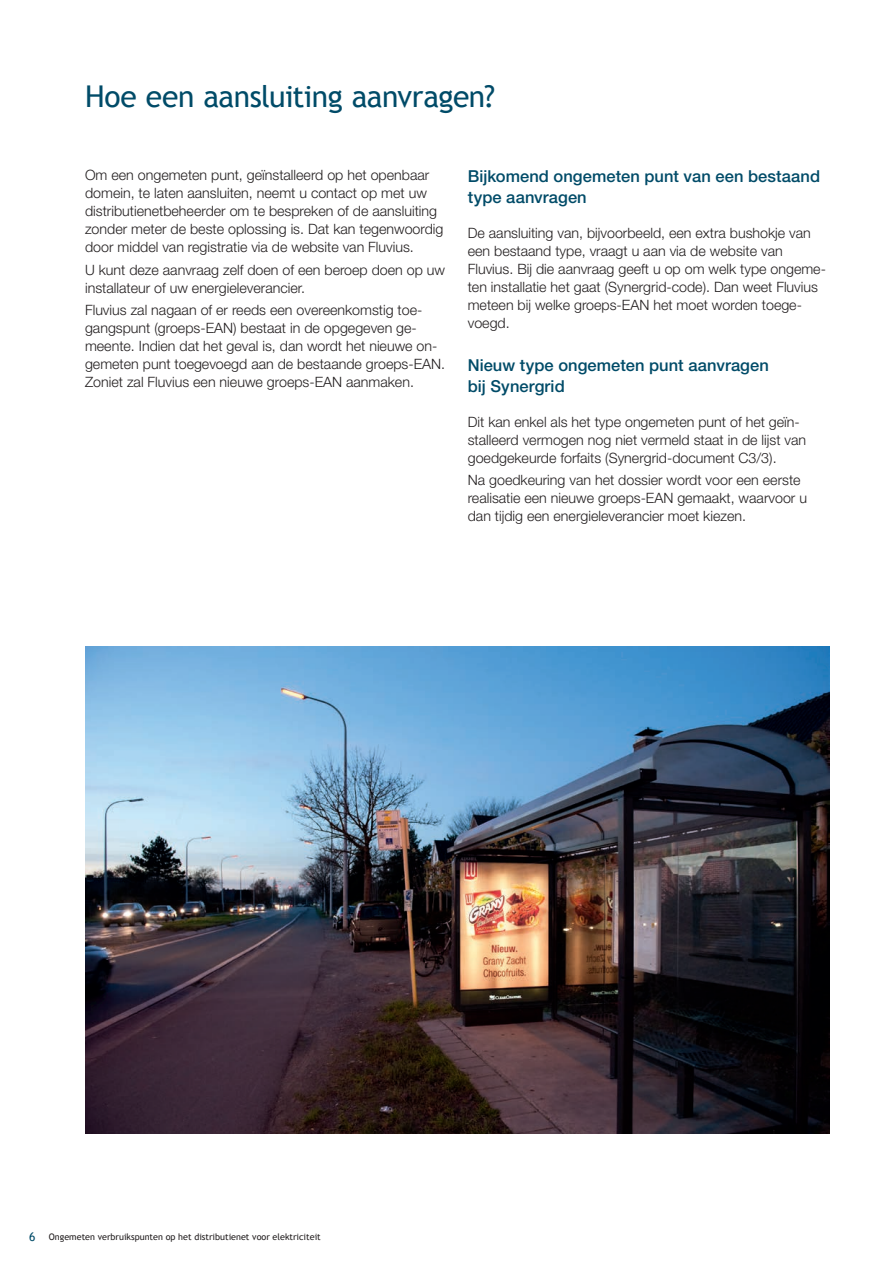
<style>
.page{position:relative;width:893px;height:1263px;background:#fff}
.page>*{position:absolute;margin:0;border:0;box-sizing:border-box;transform-origin:0 0}
.t1{font:30px "Trebuchet MS";letter-spacing:-.02em;color:#004b68}
.t2{font:500 16.5px/21px "Helvetica Neue LT Std";letter-spacing:.005em;color:#004b68}
.t3{font:300 14.25px/18px "Helvetica Neue LT Std";color:#231f20}
.t4{font:9px "Trebuchet MS";color:#231f20}
.s1{font-size:12px;color:#004b68}
</style>
<div class="page">
<img style="left:85px;top:647px;width:744px;height:487px">
<h1 class="t1" style="left:85px;top:79px;width:412px">Hoe een aansluiting aanvragen?</h1>
<p class="t3" style="left:85px;top:166px;width:360px">Om een ongemeten punt, geïnstalleerd op het openbaar domein, te laten aansluiten, neemt u contact op met uw distributienetbeheerder om te bespreken of de aansluiting zonder meter de beste oplossing is. Dat kan tegenwoordig door middel van registratie via de website van Fluvius.</p>
<p class="t3" style="left:85px;top:260px;width:362px">U kunt deze aanvraag zelf doen of een beroep doen op uw installateur of uw energieleverancier.</p>
<p class="t3" style="left:85px;top:300px;width:362px">Fluvius zal nagaan of er reeds een overeenkomstig toe&shy;gangspunt (groeps-EAN) bestaat in de opgegeven ge&shy;meente. Indien dat het geval is, dan wordt het nieuwe on&shy;gemeten punt toegevoegd aan de bestaande groeps-EAN.<br>Zoniet zal Fluvius een nieuwe groeps-EAN aanmaken.</p>
<p class="t2" style="left:468px;top:165px;width:354px">Bijkomend ongemeten punt van een bestaand type aanvragen</p>
<p class="t3" style="left:468px;top:224px;width:360px">De aansluiting van, bijvoorbeeld, een extra bushokje van een bestaand type, vraagt u aan via de website van Fluvius. Bij die aanvraag geeft u op om welk type ongeme&shy;ten installatie het gaat (Synergrid-code). Dan weet Fluvius meteen bij welke groeps-EAN het moet worden toege&shy;voegd.</p>
<p class="t2" style="left:468px;top:355px;width:303px">Nieuw type ongemeten punt aanvragen bij Synergrid</p>
<p class="t3" style="left:468px;top:413px;width:340px">Dit kan enkel als het type ongemeten punt of het geïn&shy;stalleerd vermogen nog niet vermeld staat in de lijst van goedgekeurde forfaits (Synergrid-document C3/3).</p>
<p class="t3" style="left:468px;top:471px;width:341px">Na goedkeuring van het dossier wordt voor een eerste realisatie een nieuwe groeps-EAN gemaakt, waarvoor u dan tijdig een energieleverancier moet kiezen.</p>
<p class="t4" style="left:29px;top:1231px;width:293px"><span class="s1">6</span> Ongemeten verbruikspunten op het distributienet voor elektriciteit</p>
</div>
